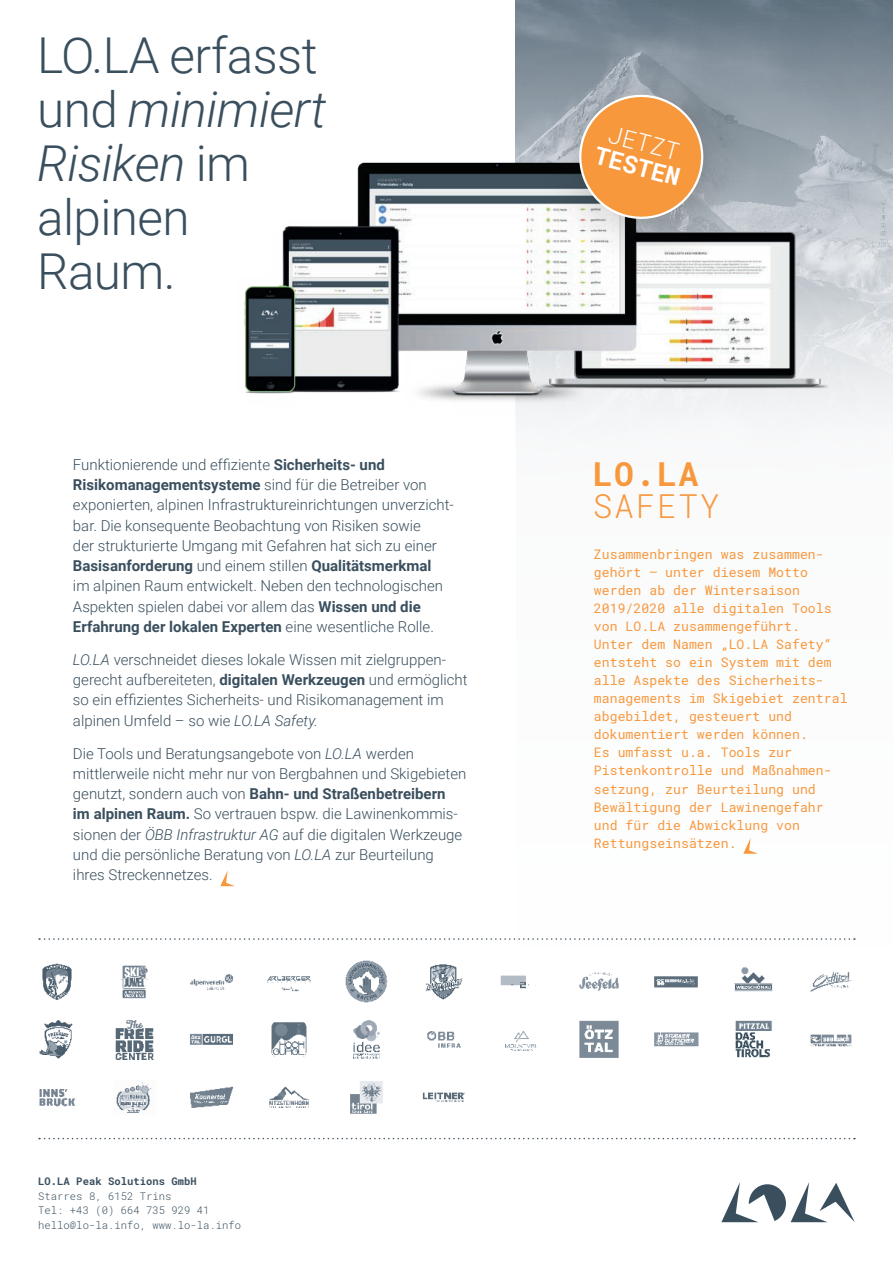
<style>
.page{position:relative;width:893px;height:1263px;background:#fff}
.page>*{position:absolute;margin:0;border:0;box-sizing:border-box;transform-origin:0 0}
.t1{font:300 49.5px/54.2px "Roboto";letter-spacing:-.01em;color:#3a4f5e}
.t2{font:300 33px "Roboto Mono";letter-spacing:.05em;color:#f7983d}
.t3{font:700 33px "Roboto Mono";color:#f7983d}
.t4{font:700 24.3px "Roboto Mono";color:#fff}
.t5{font:300 24.3px "Roboto Mono";color:#fff}
.t6{font:300 15px/20.2px "Roboto";color:#3a4f5e}
.t7{font:13.2px/18px "Roboto Mono";letter-spacing:.005em;color:#f7983d}
.t8{font:300 10.5px/14.7px "Roboto Mono";letter-spacing:.005em;color:#3a4f5e}
.t9{font:700 10.5px "Roboto Mono";letter-spacing:.005em;color:#3a4f5e}
.s1{font-style:italic}
.s2{font-weight:700}
</style>
<div class="page">
<img style="left:516px;top:0;width:377px;height:425px">
<svg style="left:39px;top:1138px;width:816px;height:1px"></svg>
<svg style="left:39px;top:938px;width:816px;height:2px"></svg>
<svg style="left:721px;top:1182px;width:134px;height:40px"></svg>
<img style="left:42px;top:963px;width:30px;height:37px">
<img style="left:120px;top:965px;width:29px;height:34px">
<img style="left:190px;top:974px;width:43px;height:16px">
<img style="left:267px;top:976px;width:44px;height:16px">
<img style="left:39px;top:1020px;width:34px;height:39px">
<img style="left:115px;top:1020px;width:38px;height:40px">
<img style="left:190px;top:1033px;width:43px;height:12px">
<img style="left:271px;top:1022px;width:36px;height:35px">
<img style="left:353px;top:1020px;width:27px;height:39px">
<img style="left:427px;top:1031px;width:34px;height:17px">
<img style="left:39px;top:1089px;width:37px;height:18px">
<img style="left:116px;top:1082px;width:37px;height:31px">
<img style="left:190px;top:1086px;width:43px;height:22px">
<img style="left:269px;top:1086px;width:40px;height:22px">
<img style="left:350px;top:1081px;width:33px;height:33px">
<img style="left:422px;top:1092px;width:43px;height:10px">
<img style="left:345px;top:960px;width:43px;height:43px">
<img style="left:425px;top:964px;width:38px;height:36px">
<img style="left:500px;top:975px;width:36px;height:14px">
<img style="left:505px;top:1031px;width:33px;height:20px">
<img style="left:579px;top:1020px;width:40px;height:38px">
<img style="left:810px;top:971px;width:42px;height:21px">
<img style="left:735px;top:1020px;width:37px;height:38px">
<img style="left:810px;top:1034px;width:42px;height:13px">
<img style="left:579px;top:972px;width:40px;height:20px">
<img style="left:654px;top:976px;width:44px;height:12px">
<img style="left:654px;top:1032px;width:45px;height:15px">
<img style="left:734px;top:967px;width:39px;height:25px">
<svg style="left:743px;top:838px;width:15px;height:16px"></svg>
<svg style="left:220px;top:870px;width:14px;height:16px"></svg>
<img style="left:244px;top:116px;width:605px;height:313px">
<div style="left:539px;top:55px;width:216px;height:216px;background:#231f20;opacity:.3"></div>
<svg style="left:571px;top:87px;width:141px;height:137px;background:#d4a06d"></svg>
<h1 class="t1" style="left:37px;top:26px;width:291px">LO.LA erfasst und <span class="s1">minimiert<br>Risiken</span> im alpinen<br>Raum.</h1>
<p class="t6" style="left:73px;top:454px;width:382px">Funktionierende und effiziente <span class="s2">Sicherheits- und Risikomanagementsysteme</span> sind für die Betreiber von exponierten, alpinen Infrastruktureinrichtungen unverzicht&shy;bar. Die konsequente Beobachtung von Risiken sowie<br>der strukturierte Umgang mit Gefahren hat sich zu einer <span class="s2">Basisanforderung</span> und einem stillen <span class="s2">Qualitätsmerkmal<br></span>im alpinen Raum entwickelt. Neben den technologischen Aspekten spielen dabei vor allem das <span class="s2">Wissen und die Erfahrung der lokalen Experten</span> eine wesentliche Rolle.</p>
<p class="t6" style="left:73px;top:649px;width:396px"><span class="s1">LO.LA</span> verschneidet dieses lokale Wissen mit zielgruppen&shy;gerecht aufbereiteten, <span class="s2">digitalen Werkzeugen</span> und ermöglicht so ein effizientes Sicherheits- und Risikomanagement im alpinen Umfeld – so wie <span class="s1">LO.LA Safety.</span></p>
<p class="t6" style="left:73px;top:743px;width:395px">Die Tools und Beratungsangebote von <span class="s1">LO.LA</span> werden mittlerweile nicht mehr nur von Bergbahnen und Skigebieten genutzt, sondern auch von <span class="s2">Bahn- und Straßenbetreibern<br>im alpinen Raum.</span> So vertrauen bspw. die Lawinenkommis&shy;sionen der <span class="s1">ÖBB Infrastruktur AG</span> auf die digitalen Werkzeuge und die persönliche Beratung von <span class="s1">LO.LA</span> zur Beurteilung ihres Streckennetzes.</p>
<p class="t9" style="left:38px;top:1174px;width:160px">LO.LA Peak Solutions GmbH</p>
<p class="t8" style="left:38px;top:1188px;width:204px">Starres 8, 6152 Trins<br>Tel: +43 (0) 664 735 929 41 hello@lo-la.info, www.lo-la.info</p>
<h3 class="t5" style="left:613px;top:117px;width:74px;rotate:15deg">JETZT</h3>
<h3 class="t4" style="left:600px;top:138px;width:89px;rotate:15deg">TESTEN</h3>
<h2 class="t3" style="left:593px;top:451px;width:107px">LO.LA</h2>
<h2 class="t2" style="left:593px;top:483px;width:129px">SAFETY</h2>
<p class="t7" style="left:594px;top:544px;width:255px">Zusammenbringen was zusammen&shy;gehört – unter diesem Motto werden ab der Wintersaison<br>2019/2020 alle digitalen Tools von LO.LA zusammengeführt.<br>Unter dem Namen „LO.LA Safety“ entsteht so ein System mit dem alle Aspekte des Sicherheits&shy;managements im Skigebiet zentral abgebildet, gesteuert und dokumentiert werden können.<br>Es umfasst u.a. Tools zur<br>Pistenkontrolle und Maßnahmen&shy;setzung, zur Beurteilung und<br>Bewältigung der Lawinengefahr und für die Abwicklung von<br>Rettungseinsätzen.</p>
</div>
